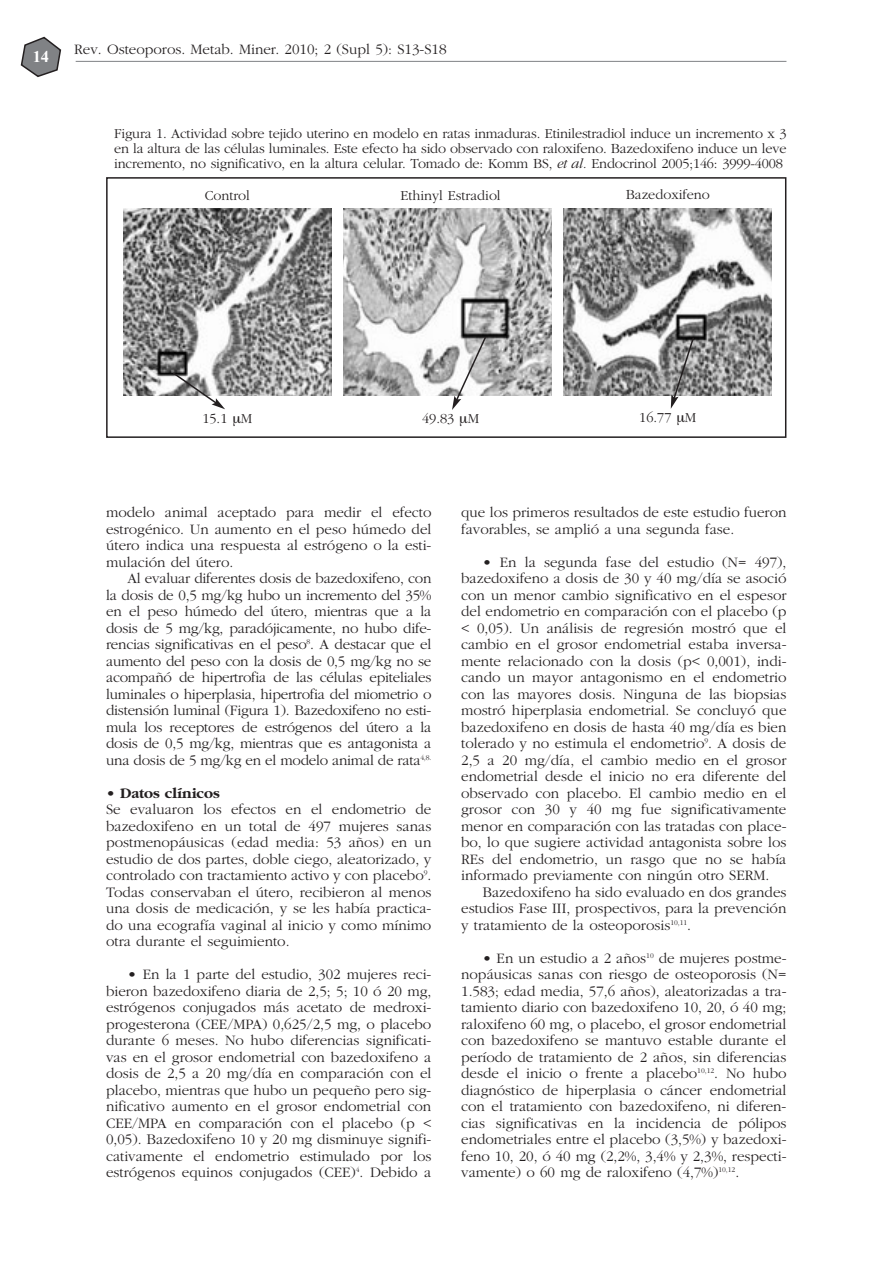
<style>
.page{position:relative;width:893px;height:1263px;background:#fff}
.page>*{position:absolute;margin:0;border:0;box-sizing:border-box;transform-origin:0 0}
.t1{font:700 16.5px "Times New Roman";color:#fff}
.t2{font:300 15px/16.5px "Garamond";color:#231f20;text-align:justify}
.t3{font:700 15px "Garamond";color:#231f20}
.t4{font:300 14.25px/15px "Garamond";letter-spacing:-.01em;color:#231f20;text-align:justify}
.s1{font-style:italic}
</style>
<div class="page">
<div style="left:106px;top:177px;width:680px;height:261px;border:2px solid #231f20"></div>
<hr style="left:76px;top:61px;width:710px;height:1px;background:#808285">
<svg style="left:21px;top:37px;width:40px;height:40px"></svg>
<img style="left:123px;top:208px;width:209px;height:188px">
<img style="left:343px;top:208px;width:209px;height:188px">
<img style="left:563px;top:208px;width:209px;height:188px">
<svg style="left:171px;top:371px;width:54px;height:38px"></svg>
<svg style="left:452px;top:335px;width:35px;height:75px"></svg>
<svg style="left:671px;top:336px;width:24px;height:73px"></svg>
<p class="t1" style="left:33px;top:51px;width:18px">14</p>
<p class="t2" style="left:74px;top:42px;width:374px">Rev. Osteoporos. Metab. Miner. 2010; 2 (Supl 5): S13-S18</p>
<p class="t4" style="left:114px;top:127px;width:674px">Figura 1. Actividad sobre tejido uterino en modelo en ratas inmaduras. Etinilestradiol induce un incremento x 3 en la altura de las células luminales. Este efecto ha sido observado con raloxifeno. Bazedoxifeno induce un leve incremento, no significativo, en la altura celular. Tomado de: Komm BS, <span class="s1">et al.</span> Endocrinol 2005;146: 3999-4008</p>
<p class="t4" style="left:205px;top:189px;width:47px">Control</p>
<p class="t4" style="left:400px;top:189px;width:102px">Ethinyl Estradiol</p>
<p class="t4" style="left:626px;top:188px;width:86px">Bazedoxifeno</p>
<p class="t4" style="left:202px;top:412px;width:51px">15.1 M</p>
<p class="t4" style="left:422px;top:412px;width:59px">49.83 M</p>
<p class="t4" style="left:639px;top:411px;width:59px">16.77 M</p>
<p class="t2" style="left:106px;top:505px;width:327px">modelo animal aceptado para medir el efecto estrogénico. Un aumento en el peso húmedo del útero indica una respuesta al estrógeno o la esti&shy;mulación del útero.</p>
<p class="t2" style="left:106px;top:571px;width:327px;text-indent:21px">Al evaluar diferentes dosis de bazedoxifeno, con la dosis de 0,5 mg/kg hubo un incremento del 35% en el peso húmedo del útero, mientras que a la dosis de 5 mg/kg, paradójicamente, no hubo dife&shy;rencias significativas en el peso<sup>8</sup>. A destacar que el aumento del peso con la dosis de 0,5 mg/kg no se acompañó de hipertrofia de las células epiteliales luminales o hiperplasia, hipertrofia del miometrio o distensión luminal (Figura 1). Bazedoxifeno no esti&shy;mula los receptores de estrógenos del útero a la dosis de 0,5 mg/kg, mientras que es antagonista a una dosis de 5 mg/kg en el modelo animal de rata<sup>4,8.</sup></p>
<p class="t3" style="left:106px;top:787px;width:115px">• Datos clínicos</p>
<p class="t2" style="left:106px;top:802px;width:327px">Se evaluaron los efectos en el endometrio de bazedoxifeno en un total de 497 mujeres sanas postmenopáusicas (edad media: 53 años) en un estudio de dos partes, doble ciego, aleatorizado, y controlado con tractamiento activo y con placebo<sup>9</sup>.<br>Todas conservaban el útero, recibieron al menos una dosis de medicación, y se les había practica&shy;do una ecografía vaginal al inicio y como mínimo otra durante el seguimiento.</p>
<p class="t2" style="left:106px;top:967px;width:327px;text-indent:21px">• En la 1 parte del estudio, 302 mujeres reci&shy;bieron bazedoxifeno diaria de 2,5; 5; 10 ó 20 mg, estrógenos conjugados más acetato de medroxi&shy;progesterona (CEE/MPA) 0,625/2,5 mg, o placebo durante 6 meses. No hubo diferencias significati&shy;vas en el grosor endometrial con bazedoxifeno a dosis de 2,5 a 20 mg/día en comparación con el placebo, mientras que hubo un pequeño pero sig&shy;nificativo aumento en el grosor endometrial con CEE/MPA en comparación con el placebo (p &lt; 0,05). Bazedoxifeno 10 y 20 mg disminuye signifi&shy;cativamente el endometrio estimulado por los estrógenos equinos conjugados (CEE)<sup>4</sup>. Debido a</p>
<p class="t2" style="left:461px;top:505px;width:327px">que los primeros resultados de este estudio fueron favorables, se amplió a una segunda fase.</p>
<p class="t2" style="left:461px;top:555px;width:327px;text-indent:21px">• En la segunda fase del estudio (N= 497), bazedoxifeno a dosis de 30 y 40 mg/día se asoció con un menor cambio significativo en el espesor del endometrio en comparación con el placebo (p &lt; 0,05). Un análisis de regresión mostró que el cambio en el grosor endometrial estaba inversa&shy;mente relacionado con la dosis (p&lt; 0,001), indi&shy;cando un mayor antagonismo en el endometrio con las mayores dosis. Ninguna de las biopsias mostró hiperplasia endometrial. Se concluyó que bazedoxifeno en dosis de hasta 40 mg/día es bien tolerado y no estimula el endometrio<sup>9</sup>. A dosis de 2,5 a 20 mg/día, el cambio medio en el grosor endometrial desde el inicio no era diferente del observado con placebo. El cambio medio en el grosor con 30 y 40 mg fue significativamente menor en comparación con las tratadas con place&shy;bo, lo que sugiere actividad antagonista sobre los REs del endometrio, un rasgo que no se había informado previamente con ningún otro SERM.</p>
<p class="t2" style="left:461px;top:885px;width:327px;text-indent:21px">Bazedoxifeno ha sido evaluado en dos grandes estudios Fase III, prospectivos, para la prevención y tratamiento de la osteoporosis<sup>10,11</sup>.</p>
<p class="t2" style="left:461px;top:951px;width:327px;text-indent:21px">• En un estudio a 2 años<sup>10</sup> de mujeres postme&shy;nopáusicas sanas con riesgo de osteoporosis (N= 1.583; edad media, 57,6 años), aleatorizadas a tra&shy;tamiento diario con bazedoxifeno 10, 20, ó 40 mg; raloxifeno 60 mg, o placebo, el grosor endometrial con bazedoxifeno se mantuvo estable durante el período de tratamiento de 2 años, sin diferencias desde el inicio o frente a placebo<sup>10,12</sup>. No hubo diagnóstico de hiperplasia o cáncer endometrial con el tratamiento con bazedoxifeno, ni diferen&shy;cias significativas en la incidencia de pólipos endometriales entre el placebo (3,5%) y bazedoxi&shy;feno 10, 20, ó 40 mg (2,2%, 3,4% y 2,3%, respecti&shy;vamente) o 60 mg de raloxifeno (4,7%)<sup>10,12</sup>.</p>
</div>
